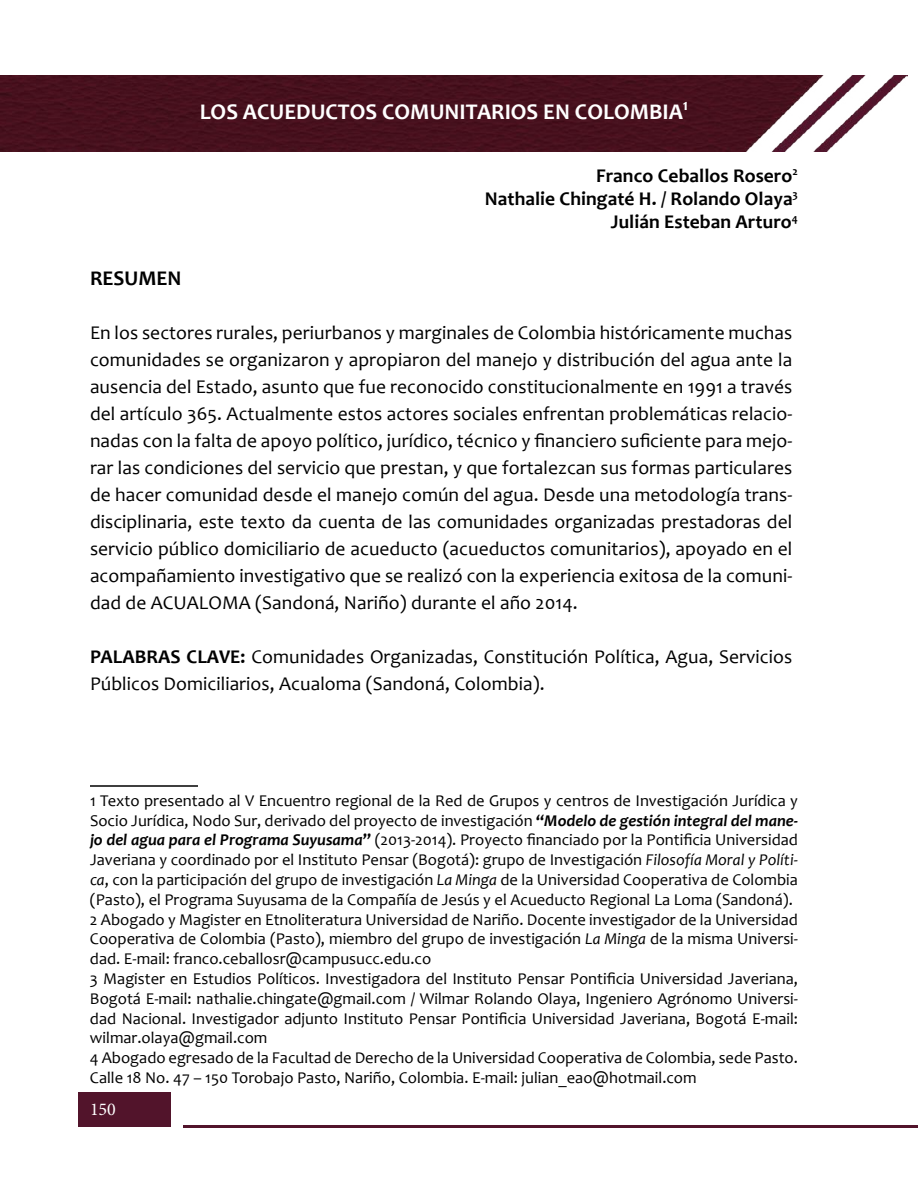
<style>
.page{position:relative;width:918px;height:1188px;background:#fff}
.page>*{position:absolute;margin:0;border:0;box-sizing:border-box;transform-origin:0 0}
.t1{font:700 22.5px "Candara";color:#fff}
.t2{font:700 21px "Candara";color:#000}
.t3{font:19.5px/27px "Candara";letter-spacing:.005em;color:#000;text-align:justify}
.t4{font:700 19.5px/23.4px "Candara";letter-spacing:.005em;color:#000;text-align:right}
.t5{font:18px "Minion Pro";color:#fff}
.t6{font:16.5px/19.8px "Candara";color:#000}
.s1{font-weight:700}
.s2{font-weight:700;font-style:italic}
.s3{font-style:italic}
</style>
<div class="page">
<div style="left:78px;top:1092px;width:93px;height:34px;background:#52142b"></div>
<hr style="left:184px;top:1125px;width:734px;height:3px;background:#52142b">
<img style="left:0;top:75px;width:908px;height:77px">
<hr style="left:90px;top:785px;width:108px;height:2px;background:#000">
<h1 class="t1" style="left:200px;top:97px;width:490px">LOS ACUEDUCTOS COMUNITARIOS EN COLOMBIA<sup>1</sup></h1>
<p class="t2" style="left:90px;top:265px;width:93px">RESUMEN</p>
<p class="t4" style="left:485px;top:163px;width:315px">Franco Ceballos Rosero<sup>2<br></sup>Nathalie Chingaté H. / Rolando Olaya<sup>3<br></sup>Julián Esteban Arturo<sup>4</sup></p>
<p class="t3" style="left:90px;top:319px;width:704px">En los sectores rurales, periurbanos y marginales de Colombia históricamente muchas comunidades se organizaron y apropiaron del manejo y distribución del agua ante la ausencia del Estado, asunto que fue reconocido constitucionalmente en 1991 a través del artículo 365. Actualmente estos actores sociales enfrentan problemáticas relacio&shy;nadas con la falta de apoyo político, jurídico, técnico y financiero suficiente para mejo&shy;rar las condiciones del servicio que prestan, y que fortalezcan sus formas particulares de hacer comunidad desde el manejo común del agua. Desde una metodología trans&shy;disciplinaria, este texto da cuenta de las comunidades organizadas prestadoras del servicio público domiciliario de acueducto (acueductos comunitarios), apoyado en el acompañamiento investigativo que se realizó con la experiencia exitosa de la comuni&shy;dad de ACUALOMA (Sandoná, Nariño) durante el año 2014.</p>
<p class="t3" style="left:90px;top:643px;width:704px"><span class="s1">PALABRAS CLAVE:</span> Comunidades Organizadas, Constitución Política, Agua, Servicios<br>Públicos Domiciliarios, Acualoma (Sandoná, Colombia).</p>
<p class="t6" style="left:90px;top:790px;width:710px">1 Texto presentado al V Encuentro regional de la Red de Grupos y centros de Investigación Jurídica y Socio Jurídica, Nodo Sur, derivado del proyecto de investigación <span class="s1">“</span><span class="s2">Modelo de gestión integral del mane&shy;jo del agua para el Programa Suyusama</span><span class="s1">”</span> (2013-2014). Proyecto financiado por la Pontificia Universidad Javeriana y coordinado por el Instituto Pensar (Bogotá): grupo de Investigación <span class="s3">Filosofía Moral y Políti&shy;ca</span>, con la participación del grupo de investigación <span class="s3">La Minga</span> de la Universidad Cooperativa de Colombia (Pasto), el Programa Suyusama de la Compañía de Jesús y el Acueducto Regional La Loma (Sandoná).<br>2 Abogado y Magister en Etnoliteratura Universidad de Nariño. Docente investigador de la Universidad Cooperativa de Colombia (Pasto), miembro del grupo de investigación <span class="s3">La Minga</span> de la misma Universi&shy;dad. E-mail: franco.ceballosr@campusucc.edu.co<br>3 Magister en Estudios Políticos. Investigadora del Instituto Pensar Pontificia Universidad Javeriana, Bogotá E-mail: nathalie.chingate@gmail.com / Wilmar Rolando Olaya, Ingeniero Agrónomo Universi&shy;dad Nacional. Investigador adjunto Instituto Pensar Pontificia Universidad Javeriana, Bogotá E-mail: wilmar.olaya@gmail.com<br>4 Abogado egresado de la Facultad de Derecho de la Universidad Cooperativa de Colombia, sede Pasto.<br>Calle 18 No. 47 – 150 Torobajo Pasto, Nariño, Colombia. E-mail: julian_eao@hotmail.com</p>
<p class="t5" style="left:90px;top:1097px;width:27px">150</p>
</div>
